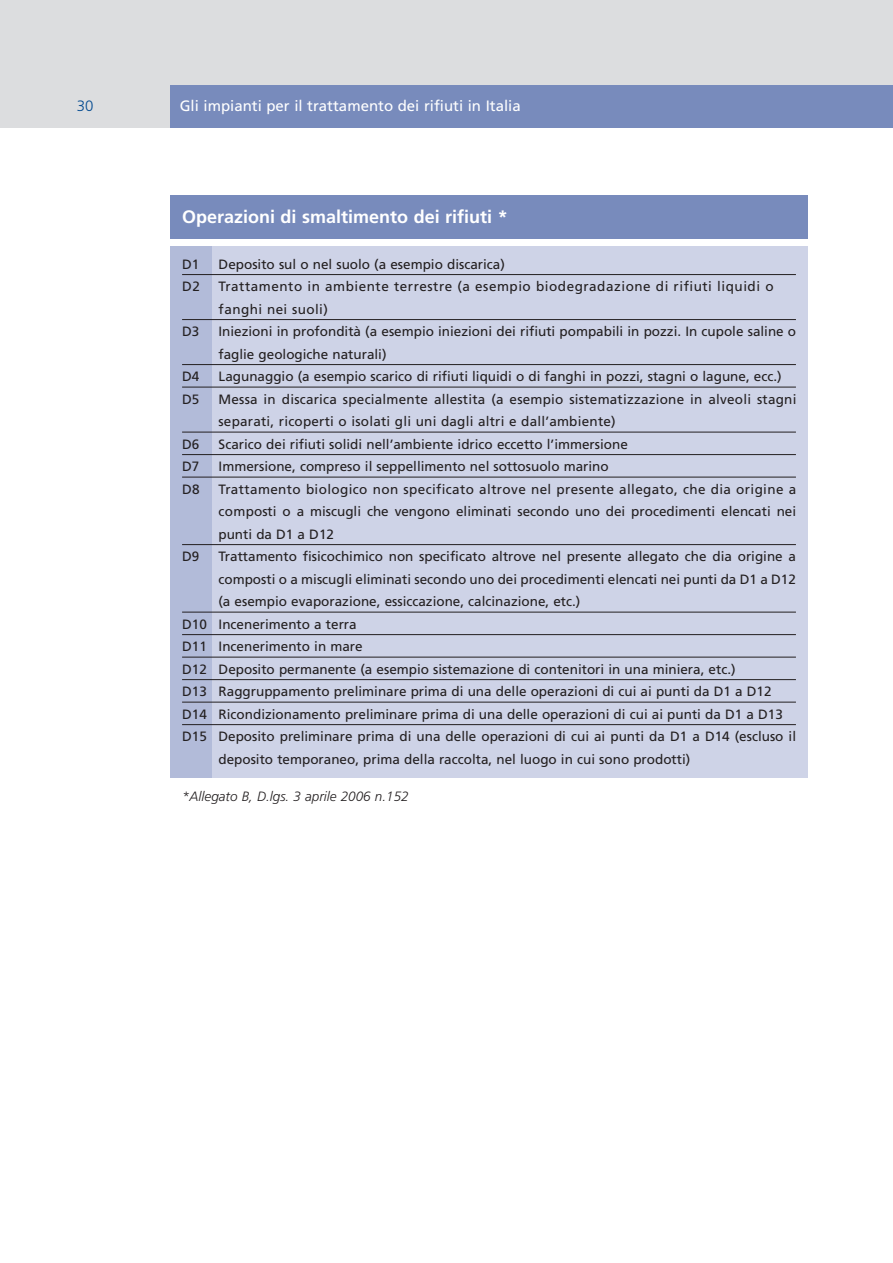
<style>
.page{position:relative;width:893px;height:1263px;background:#fff}
.page>*{position:absolute;margin:0;border:0;box-sizing:border-box;transform-origin:0 0}
.t1{font:700 18px "Frutiger";color:#fff}
.t2{font:15px "Frutiger";color:#fff}
.t3{font:300 15px "Frutiger";color:#014990}
.t4{font:13.5px/22.5px "Frutiger";color:#231f20}
.t5{font:13.5px/22.5px "Frutiger";letter-spacing:.04em;color:#231f20}
.t6{font:italic 300 13.5px "Frutiger";color:#231f20}
</style>
<div class="page">
<div style="left:0;top:0;width:893px;height:128px;background:#dcdddf"></div>
<div style="left:170px;top:85px;width:723px;height:43px;background:#788bbc"></div>
<div style="left:170px;top:247px;width:638px;height:531px;background:#b2bbd9"></div>
<div style="left:213px;top:247px;width:595px;height:531px;background:#ced3e7"></div>
<div style="left:170px;top:196px;width:638px;height:43px;background:#788bbc"></div>
<hr style="left:182px;top:274px;width:614px;height:1px;background:#231f20">
<hr style="left:182px;top:319px;width:614px;height:1px;background:#231f20">
<hr style="left:182px;top:364px;width:614px;height:1px;background:#231f20">
<hr style="left:182px;top:387px;width:614px;height:1px;background:#231f20">
<hr style="left:182px;top:432px;width:614px;height:1px;background:#231f20">
<hr style="left:182px;top:454px;width:614px;height:1px;background:#231f20">
<hr style="left:182px;top:477px;width:614px;height:1px;background:#231f20">
<hr style="left:182px;top:544px;width:614px;height:1px;background:#231f20">
<hr style="left:182px;top:612px;width:614px;height:1px;background:#231f20">
<hr style="left:182px;top:634px;width:614px;height:1px;background:#231f20">
<hr style="left:182px;top:657px;width:614px;height:1px;background:#231f20">
<hr style="left:182px;top:679px;width:614px;height:1px;background:#231f20">
<hr style="left:182px;top:702px;width:614px;height:1px;background:#231f20">
<hr style="left:182px;top:724px;width:614px;height:1px;background:#231f20">
<p class="t3" style="left:77px;top:100px;width:18px">30</p>
<p class="t2" style="left:180px;top:100px;width:342px">Gli impianti per il trattamento dei rifiuti in Italia</p>
<h1 class="t1" style="left:182px;top:209px;width:327px">Operazioni di smaltimento dei rifiuti *</h1>
<p class="t4" style="left:182px;top:254px;width:19px">D1</p>
<p class="t4" style="left:219px;top:254px;width:288px">Deposito sul o nel suolo (a esempio discarica)</p>
<p class="t4" style="left:182px;top:276px;width:19px">D2</p>
<p class="t5" style="left:218px;top:276px;width:557px">Trattamento in ambiente terrestre (a esempio biodegradazione di rifiuti liquidi o fanghi nei suoli)</p>
<p class="t4" style="left:182px;top:321px;width:19px">D3</p>
<p class="t4" style="left:218px;top:321px;width:579px">Iniezioni in profondità (a esempio iniezioni dei rifiuti pompabili in pozzi. In cupole saline o faglie geologiche naturali)</p>
<p class="t4" style="left:182px;top:366px;width:19px">D4</p>
<p class="t4" style="left:219px;top:366px;width:565px">Lagunaggio (a esempio scarico di rifiuti liquidi o di fanghi in pozzi, stagni o lagune, ecc.)</p>
<p class="t4" style="left:182px;top:389px;width:19px">D5</p>
<p class="t4" style="left:218px;top:389px;width:579px">Messa in discarica specialmente allestita (a esempio sistematizzazione in alveoli stagni separati, ricoperti o isolati gli uni dagli altri e dall’ambiente)</p>
<p class="t4" style="left:182px;top:434px;width:19px">D6</p>
<p class="t4" style="left:219px;top:434px;width:411px">Scarico dei rifiuti solidi nell’ambiente idrico eccetto l’immersione</p>
<p class="t4" style="left:182px;top:456px;width:19px">D7</p>
<p class="t4" style="left:219px;top:456px;width:392px">Immersione, compreso il seppellimento nel sottosuolo marino</p>
<p class="t4" style="left:182px;top:479px;width:19px">D8</p>
<p class="t4" style="left:218px;top:479px;width:579px;text-align:justify">Trattamento biologico non specificato altrove nel presente allegato, che dia origine a composti o a miscugli che vengono eliminati secondo uno dei procedimenti elencati nei punti da D1 a D12</p>
<p class="t4" style="left:182px;top:546px;width:19px">D9</p>
<p class="t4" style="left:218px;top:546px;width:579px">Trattamento fisicochimico non specificato altrove nel presente allegato che dia origine a</p>
<p class="t4" style="left:218px;top:569px;width:579px">composti o a miscugli eliminati secondo uno dei procedimenti elencati nei punti da D1 a D12</p>
<p class="t4" style="left:218px;top:591px;width:363px">(a esempio evaporazione, essiccazione, calcinazione, etc.)</p>
<p class="t4" style="left:182px;top:614px;width:176px">D10 Incenerimento a terra</p>
<p class="t4" style="left:182px;top:636px;width:182px">D11 Incenerimento in mare</p>
<p class="t4" style="left:182px;top:659px;width:555px">D12 Deposito permanente (a esempio sistemazione di contenitori in una miniera, etc.)</p>
<p class="t4" style="left:182px;top:681px;width:591px">D13 Raggruppamento preliminare prima di una delle operazioni di cui ai punti da D1 a D12</p>
<p class="t4" style="left:182px;top:704px;width:602px">D14 Ricondizionamento preliminare prima di una delle operazioni di cui ai punti da D1 a D13</p>
<p class="t4" style="left:182px;top:726px;width:615px">D15 Deposito preliminare prima di una delle operazioni di cui ai punti da D1 a D14 (escluso il</p>
<p class="t4" style="left:218px;top:749px;width:473px">deposito temporaneo, prima della raccolta, nel luogo in cui sono prodotti)</p>
<p class="t6" style="left:182px;top:791px;width:228px">*Allegato B, D.lgs. 3 aprile 2006 n.152</p>
</div>
